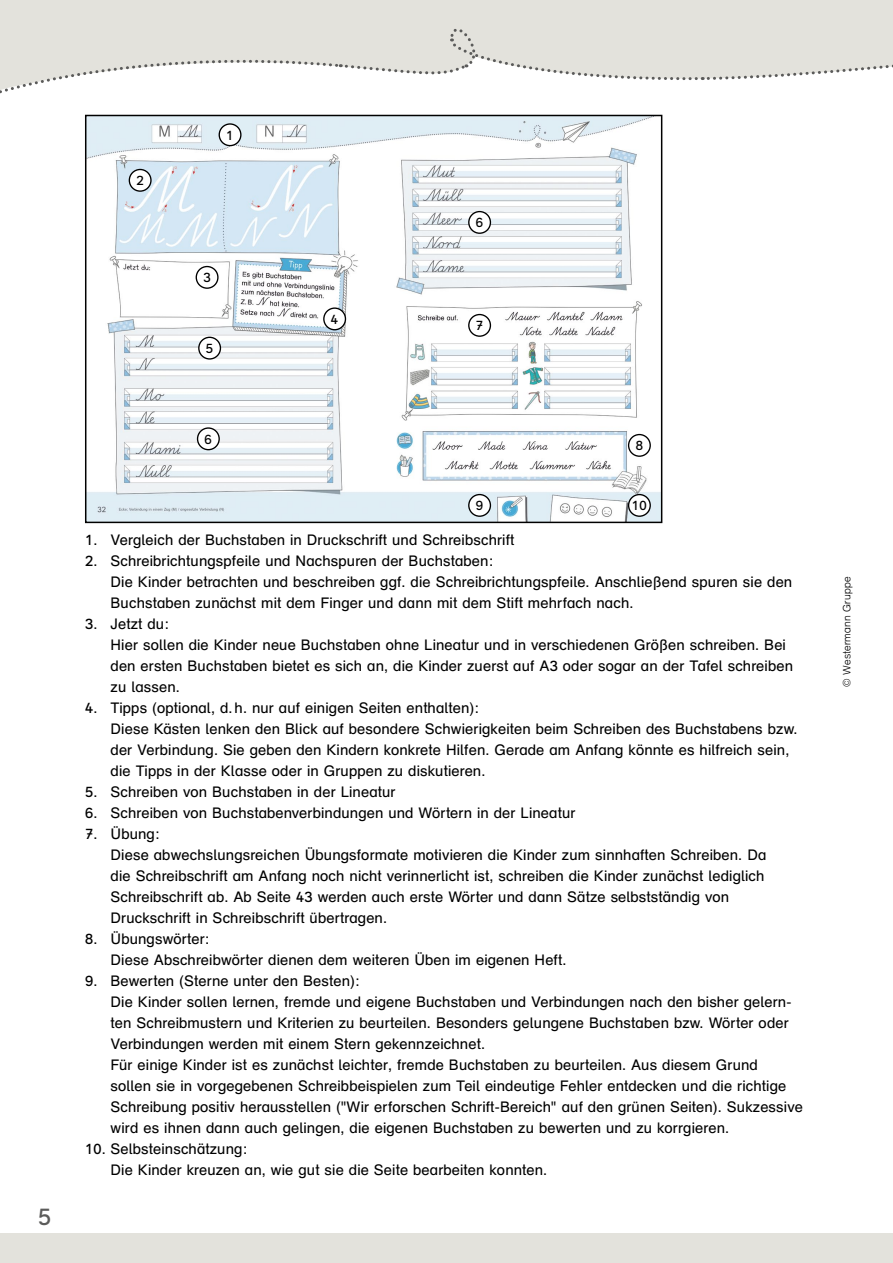
<style>
.page{position:relative;width:893px;height:1263px;background:#fff}
.page>*{position:absolute;margin:0;border:0;box-sizing:border-box;transform-origin:0 0}
.t1{font:24px "bs Druckschrift Gru 1";color:#5b5b5a}
.t2{font:15px/21px "bs Druckschrift Gru 1";color:#000}
.t3{font:13.5px "bs Druckschrift Gru 1";color:#000}
.t4{font:300 10.5px "bs Druckschrift Gru 1";color:#000}
</style>
<div class="page">
<div style="left:0;top:1233px;width:893px;height:30px;background:#e3e2dc"></div>
<div style="left:0;top:0;width:893px;height:15px;background:#e3e2dc"></div>
<svg style="left:0;top:15px;width:893px;height:79px"></svg>
<img style="left:88px;top:118px;width:571px;height:402px">
<div style="left:85px;top:115px;width:577px;height:408px;border:2px solid #000"></div>
<div style="left:219px;top:124px;width:22px;height:22px;background:#fff;border-radius:50%"></div>
<div style="left:219px;top:123px;width:23px;height:23px;border:1px solid #000;border-radius:50%"></div>
<div style="left:129px;top:169px;width:22px;height:22px;background:#fff;border-radius:50%"></div>
<div style="left:129px;top:169px;width:23px;height:23px;border:1px solid #000;border-radius:50%"></div>
<div style="left:196px;top:267px;width:22px;height:21px;background:#fff;border-radius:50%"></div>
<div style="left:196px;top:266px;width:23px;height:23px;border:1px solid #000;border-radius:50%"></div>
<div style="left:324px;top:308px;width:21px;height:22px;background:#fff;border-radius:50%"></div>
<div style="left:323px;top:307px;width:23px;height:23px;border:1px solid #000;border-radius:50%"></div>
<div style="left:199px;top:337px;width:21px;height:22px;background:#fff;border-radius:50%"></div>
<div style="left:198px;top:337px;width:23px;height:23px;border:1px solid #000;border-radius:50%"></div>
<div style="left:469px;top:315px;width:21px;height:21px;background:#fff;border-radius:50%"></div>
<div style="left:468px;top:314px;width:23px;height:23px;border:1px solid #000;border-radius:50%"></div>
<div style="left:629px;top:435px;width:21px;height:21px;background:#fff;border-radius:50%"></div>
<div style="left:628px;top:434px;width:23px;height:23px;border:1px solid #000;border-radius:50%"></div>
<div style="left:469px;top:495px;width:21px;height:21px;background:#fff;border-radius:50%"></div>
<div style="left:468px;top:494px;width:23px;height:23px;border:1px solid #000;border-radius:50%"></div>
<div style="left:629px;top:495px;width:21px;height:21px;background:#fff;border-radius:50%"></div>
<div style="left:628px;top:494px;width:23px;height:23px;border:1px solid #000;border-radius:50%"></div>
<div style="left:469px;top:212px;width:21px;height:21px;background:#fff;border-radius:50%"></div>
<div style="left:468px;top:211px;width:23px;height:23px;border:1px solid #000;border-radius:50%"></div>
<div style="left:198px;top:428px;width:21px;height:22px;background:#fff;border-radius:50%"></div>
<div style="left:197px;top:427px;width:23px;height:23px;border:1px solid #000;border-radius:50%"></div>
<h1 class="t1" style="left:38px;top:1202px;width:15px">5</h1>
<p class="t3" style="left:136px;top:172px;width:9px">2</p>
<p class="t3" style="left:226px;top:127px;width:9px">1</p>
<p class="t3" style="left:203px;top:270px;width:9px">3</p>
<p class="t3" style="left:206px;top:340px;width:9px">5</p>
<p class="t3" style="left:205px;top:431px;width:9px">6</p>
<p class="t3" style="left:331px;top:311px;width:9px">4</p>
<p class="t3" style="left:476px;top:215px;width:9px">6</p>
<p class="t3" style="left:476px;top:318px;width:9px">7</p>
<p class="t3" style="left:636px;top:438px;width:9px">8</p>
<p class="t3" style="left:476px;top:498px;width:9px">9</p>
<p class="t3" style="left:632px;top:498px;width:16px">10</p>
<p class="t2" style="left:85px;top:530px;width:431px">1. Vergleich der Buchstaben in Druckschrift und Schreibschrift</p>
<p class="t2" style="left:111px;top:551px;width:683px;text-indent:-26px">2. Schreibrichtungspfeile und Nachspuren der Buchstaben:<br>Die Kinder betrachten und beschreiben ggf. die Schreibrichtungspfeile. Anschließend spuren sie den<br>Buchstaben zunächst mit dem Finger und dann mit dem Stift mehrfach nach.</p>
<p class="t2" style="left:111px;top:614px;width:684px;text-indent:-26px">3. Jetzt du:<br>Hier sollen die Kinder neue Buchstaben ohne Lineatur und in verschiedenen Größen schreiben. Bei den ersten Buchstaben bietet es sich an, die Kinder zuerst auf A3 oder sogar an der Tafel schreiben zu lassen.</p>
<p class="t2" style="left:111px;top:698px;width:688px;text-indent:-26px">4. Tipps (optional, d.h. nur auf einigen Seiten enthalten):<br>Diese Kästen lenken den Blick auf besondere Schwierigkeiten beim Schreiben des Buchstabens bzw. der Verbindung. Sie geben den Kindern konkrete Hilfen. Gerade am Anfang könnte es hilfreich sein, die Tipps in der Klasse oder in Gruppen zu diskutieren.</p>
<p class="t2" style="left:85px;top:782px;width:312px">5. Schreiben von Buchstaben in der Lineatur</p>
<p class="t2" style="left:85px;top:803px;width:492px">6. Schreiben von Buchstabenverbindungen und Wörtern in der Lineatur</p>
<p class="t2" style="left:111px;top:824px;width:657px;text-indent:-26px">7. Übung:<br>Diese abwechslungsreichen Übungsformate motivieren die Kinder zum sinnhaften Schreiben. Da die Schreibschrift am Anfang noch nicht verinnerlicht ist, schreiben die Kinder zunächst lediglich Schreibschrift ab. Ab Seite 43 werden auch erste Wörter und dann Sätze selbstständig von Druckschrift in Schreibschrift übertragen.</p>
<p class="t2" style="left:111px;top:929px;width:457px;text-indent:-26px">8. Übungswörter:<br>Diese Abschreibwörter dienen dem weiteren Üben im eigenen Heft.</p>
<p class="t2" style="left:111px;top:971px;width:694px;text-indent:-26px">9. Bewerten (Sterne unter den Besten):<br>Die Kinder sollen lernen, fremde und eigene Buchstaben und Verbindungen nach den bisher gelern&shy;ten Schreibmustern und Kriterien zu beurteilen. Besonders gelungene Buchstaben bzw. Wörter oder Verbindungen werden mit einem Stern gekennzeichnet.<br>Für einige Kinder ist es zunächst leichter, fremde Buchstaben zu beurteilen. Aus diesem Grund<br>sollen sie in vorgegebenen Schreibbeispielen zum Teil eindeutige Fehler entdecken und die richtige Schreibung positiv herausstellen ("Wir erforschen Schrift-Bereich" auf den grünen Seiten). Sukzessive wird es ihnen dann auch gelingen, die eigenen Buchstaben zu bewerten und zu korrgieren.</p>
<p class="t2" style="left:111px;top:1139px;width:438px;text-indent:-26px">10. Selbsteinschätzung:<br>Die Kinder kreuzen an, wie gut sie die Seite bearbeiten konnten.</p>
<p class="t4" style="left:841px;top:687px;width:112px;rotate:-90deg">© Westermann Gruppe</p>
</div>
